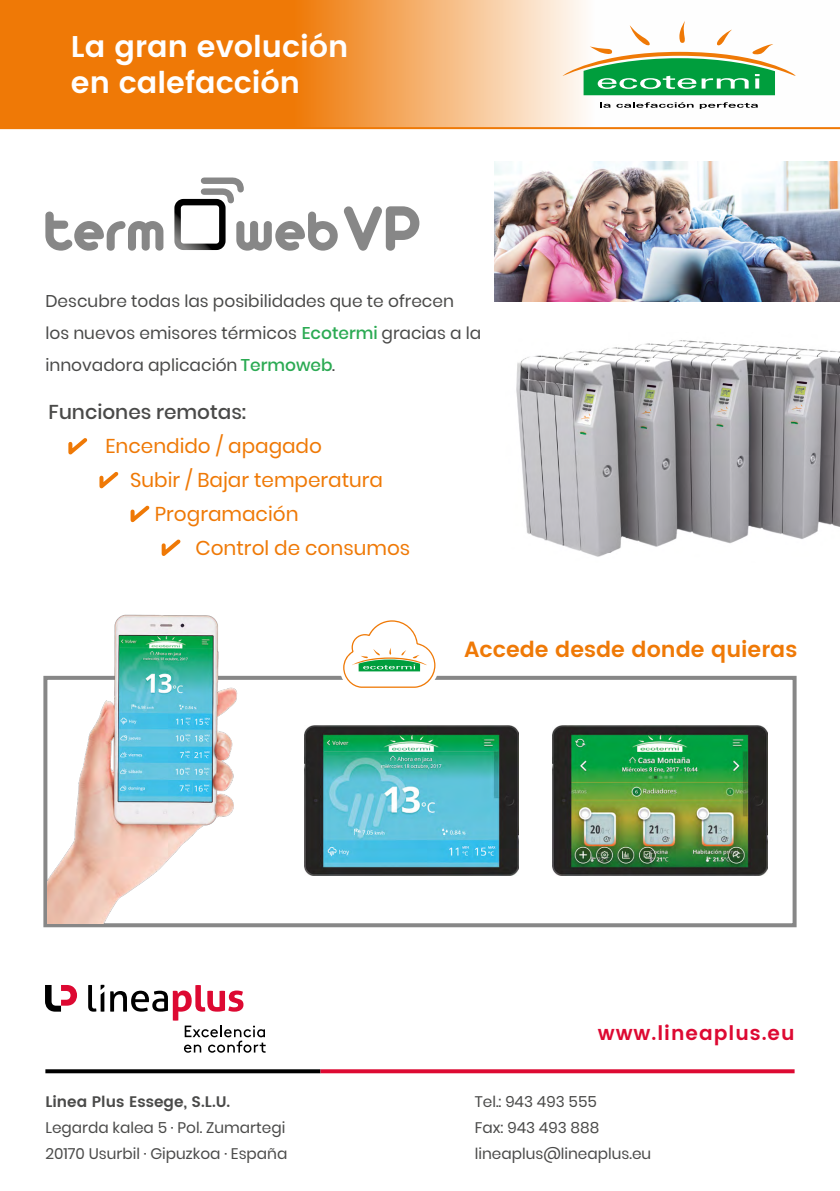
<style>
.page{position:relative;width:840px;height:1191px;background:#fff}
.page>*{position:absolute;margin:0;border:0;box-sizing:border-box;transform-origin:0 0}
.t1{font:600 30px/36px "Poppins";color:#fff}
.t2{font:600 22px "Poppins";color:#ef7906}
.t3{font:20px "Poppins";color:#ef7906}
.t4{font:500 20px "Poppins";color:#4a4a49}
.t5{font:600 20px "Poppins";letter-spacing:.05em;color:#dd0932}
.t6{font:17px/32px "Poppins";color:#4a4a49}
.t7{font:15.4px/26px "Poppins";color:#4a4a49}
.t8{font:600 15.4px "Poppins";color:#4a4a49}
.s1{font-weight:500;color:#2baa53}
</style>
<div class="page">
<div style="left:43px;top:676px;width:753px;height:251px;border:4px solid #878787"></div>
<svg style="left:45px;top:1069px;width:275px;height:4px"></svg>
<svg style="left:320px;top:1069px;width:474px;height:4px;background:#df1a40"></svg>
<svg style="left:0;top:0;width:796px;height:127px;background:#f3a355"></svg>
<svg style="left:562px;top:21px;width:233px;height:74px"></svg>
<svg style="left:600px;top:102px;width:10px;height:6px"></svg>
<svg style="left:616px;top:102px;width:77px;height:6px"></svg>
<svg style="left:699px;top:102px;width:58px;height:7px"></svg>
<hr style="left:0;top:127px;width:839px;height:2px;background:#ef7906">
<img style="left:47px;top:614px;width:270px;height:309px">
<img style="left:516px;top:340px;width:323px;height:217px">
<img style="left:494px;top:162px;width:345px;height:140px">
<img style="left:304px;top:725px;width:214px;height:150px">
<img style="left:552px;top:725px;width:214px;height:150px">
<svg style="left:337px;top:620px;width:103px;height:68px"></svg>
<svg style="left:68px;top:438px;width:20px;height:17px"></svg>
<svg style="left:99px;top:472px;width:20px;height:17px"></svg>
<svg style="left:130px;top:505px;width:20px;height:18px"></svg>
<svg style="left:161px;top:539px;width:20px;height:17px"></svg>
<svg style="left:110px;top:985px;width:155px;height:67px"></svg>
<svg style="left:88px;top:984px;width:16px;height:27px"></svg>
<svg style="left:45px;top:985px;width:32px;height:26px"></svg>
<svg style="left:343px;top:206px;width:76px;height:45px"></svg>
<svg style="left:45px;top:177px;width:292px;height:74px"></svg>
<h1 class="t1" style="left:71px;top:30px;width:279px">La gran evolución en calefacción</h1>
<p class="t6" style="left:45px;top:285px;width:437px">Descubre todas las posibilidades que te ofrecen los nuevos emisores térmicos <span class="s1">Ecotermi</span> gracias a la innovadora aplicación <span class="s1">Termoweb</span>.</p>
<p class="t4" style="left:49px;top:400px;width:199px">Funciones remotas:</p>
<p class="t3" style="left:105px;top:434px;width:218px">Encendido / apagado</p>
<p class="t3" style="left:130px;top:468px;width:254px">Subir / Bajar temperatura</p>
<p class="t3" style="left:155px;top:502px;width:145px">Programación</p>
<p class="t3" style="left:195px;top:536px;width:216px">Control de consumos</p>
<p class="t2" style="left:464px;top:632px;width:334px">Accede desde donde quieras</p>
<p class="t8" style="left:45px;top:1089px;width:186px">Linea Plus Essege, S.L.U.</p>
<p class="t7" style="left:45px;top:1114px;width:243px">Legarda kalea 5 · Pol. Zumartegi<br>20170 Usurbil · Gipuzkoa · España</p>
<p class="t5" style="left:597px;top:1017px;width:198px">www.lineaplus.eu</p>
<p class="t7" style="left:474px;top:1088px;width:178px">Tel.: 943 493 555<br>Fax: 943 493 888 lineaplus@lineaplus.eu</p>
</div>
